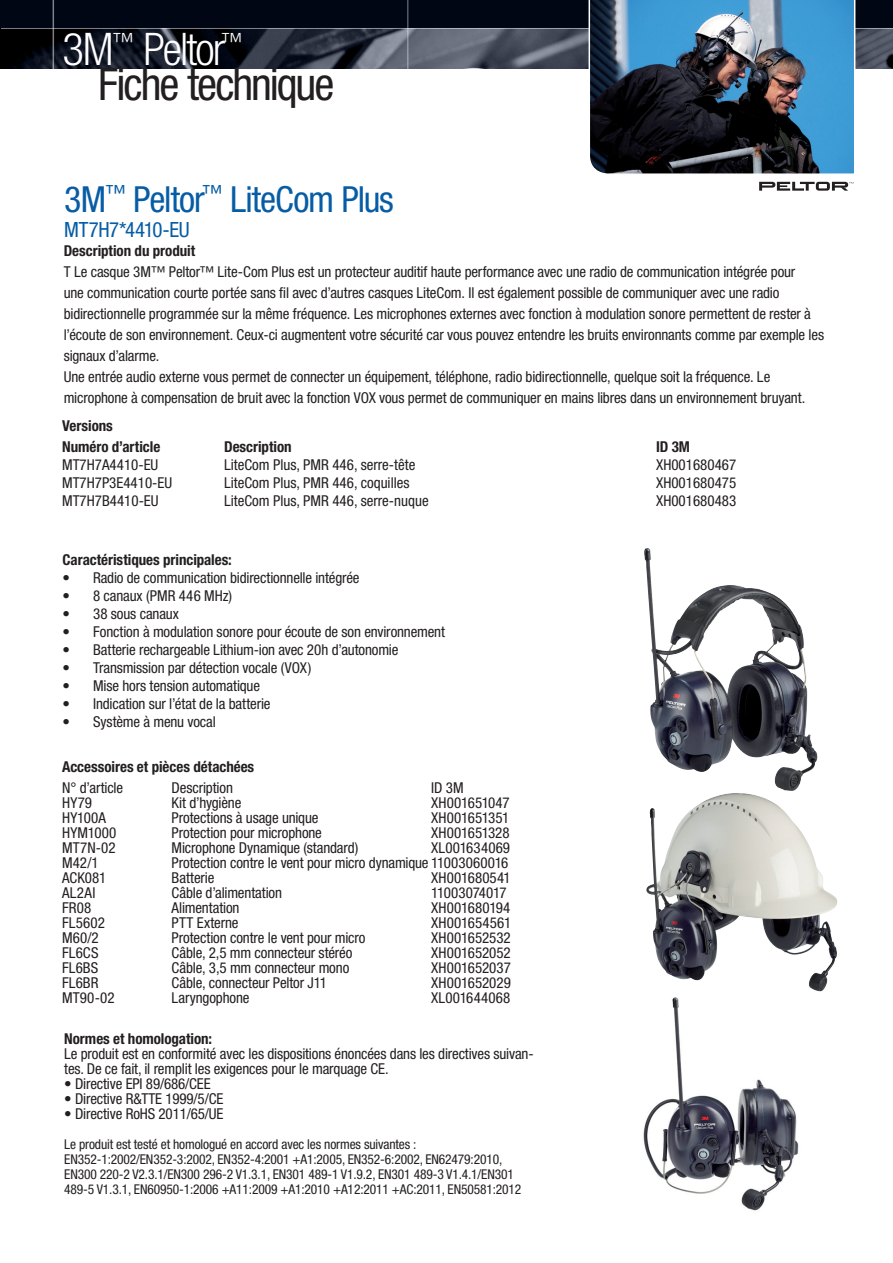
<style>
.page{position:relative;width:893px;height:1263px;background:#fff}
.page>*{position:absolute;margin:0;border:0;box-sizing:border-box;transform-origin:0 0}
.t1{font:condensed 45px/35.1px "Helvetica Neue LT Pro";letter-spacing:-.045em;color:#231f20}
.t2{font:condensed 36px "Helvetica Neue LT Pro";letter-spacing:-.025em;color:#075da5}
.t3{font:condensed 21px "Helvetica Neue LT Pro";letter-spacing:-.02em;color:#075da5}
.t4{font:condensed 15px/21px "Helvetica Neue LT Pro";letter-spacing:-.01em;color:#231f20}
.t5{font:700 condensed 15px/21px "Helvetica Neue LT Pro";letter-spacing:-.005em;color:#231f20}
.t6{font:condensed 15px "Helvetica Neue LT Pro";letter-spacing:.01em;color:#231f20}
.t7{font:condensed 13.5px/15px "Helvetica Neue LT Pro";letter-spacing:-.01em;color:#231f20}
.s1{font-weight:300;color:#fff}
</style>
<div class="page">
<div style="left:0;top:0;width:893px;height:29px;background:#010614"></div>
<img style="left:0;top:29px;width:893px;height:39px">
<hr style="left:1px;top:28px;width:892px;height:1px;background:#fff">
<hr style="left:53px;top:0;width:1px;height:81px;background:#fff">
<hr style="left:407px;top:0;width:1px;height:99px;background:#fff">
<svg style="left:759px;top:182px;width:95px;height:9px"></svg>
<svg style="left:588px;top:0;width:268px;height:174px"></svg>
<img style="left:644px;top:548px;width:174px;height:243px">
<img style="left:643px;top:997px;width:156px;height:214px">
<img style="left:646px;top:793px;width:191px;height:198px">
<h1 class="t1" style="left:98px;top:31px;width:238px;text-indent:-35px"><span class="s1">3M</span><sup>™</sup> <span class="s1">Peltor</span><sup>™<br></sup>Fiche technique</h1>
<h2 class="t2" style="left:64px;top:178px;width:331px">3M<sup>™</sup> Peltor<sup>™</sup> LiteCom Plus</h2>
<h3 class="t3" style="left:64px;top:218px;width:127px">MT7H7*4410-EU</h3>
<p class="t5" style="left:64px;top:240px;width:133px">Description du produit</p>
<p class="t4" style="left:64px;top:261px;width:762px">T Le casque 3M™ Peltor™ Lite-Com Plus est un protecteur auditif haute performance avec une radio de communication intégrée pour<br>une communication courte portée sans fil avec d’autres casques LiteCom. Il est également possible de communiquer avec une radio bidirectionnelle programmée sur la même fréquence. Les microphones externes avec fonction à modulation sonore permettent de rester à l’écoute de son environnement. Ceux-ci augmentent votre sécurité car vous pouvez entendre les bruits environnants comme par exemple les signaux d’alarme.<br>Une entrée audio externe vous permet de connecter un équipement, téléphone, radio bidirectionnelle, quelque soit la fréquence. Le microphone à compensation de bruit avec la fonction VOX vous permet de communiquer en mains libres dans un environnement bruyant.</p>
<p class="t5" style="left:62px;top:415px;width:100px">Versions<br>Numéro d’article</p>
<p class="t5" style="left:224px;top:436px;width:69px">Description</p>
<p class="t5" style="left:656px;top:436px;width:35px">ID 3M</p>
<p class="t4" style="left:62px;top:454px;width:98px">MT7H7A4410-EU</p>
<p class="t4" style="left:224px;top:454px;width:193px">LiteCom Plus, PMR 446, serre-tête</p>
<p class="t4" style="left:656px;top:454px;width:82px">XH001680467</p>
<p class="t4" style="left:62px;top:472px;width:112px">MT7H7P3E4410-EU</p>
<p class="t4" style="left:224px;top:472px;width:187px">LiteCom Plus, PMR 446, coquilles</p>
<p class="t4" style="left:656px;top:472px;width:82px">XH001680475</p>
<p class="t4" style="left:62px;top:490px;width:98px">MT7H7B4410-EU</p>
<p class="t4" style="left:224px;top:490px;width:206px">LiteCom Plus, PMR 446, serre-nuque</p>
<p class="t4" style="left:656px;top:490px;width:82px">XH001680483</p>
<p class="t5" style="left:63px;top:549px;width:171px">Caractéristiques principales:</p>
<p class="t4" style="left:63px;top:567px;width:298px">• Radio de communication bidirectionnelle intégrée</p>
<p class="t4" style="left:63px;top:585px;width:171px">• 8 canaux (PMR 446 MHz)</p>
<p class="t4" style="left:63px;top:603px;width:118px">• 38 sous canaux</p>
<p class="t4" style="left:63px;top:621px;width:384px">• Fonction à modulation sonore pour écoute de son environnement</p>
<p class="t4" style="left:63px;top:639px;width:337px">• Batterie rechargeable Lithium-ion avec 20h d’autonomie</p>
<p class="t4" style="left:63px;top:657px;width:250px">• Transmission par détection vocale (VOX)</p>
<p class="t4" style="left:63px;top:675px;width:199px">• Mise hors tension automatique</p>
<p class="t4" style="left:63px;top:693px;width:209px">• Indication sur l’état de la batterie</p>
<p class="t4" style="left:63px;top:711px;width:155px">• Système à menu vocal</p>
<p class="t5" style="left:62px;top:756px;width:194px">Accessoires et pièces détachées</p>
<p class="t4" style="left:62px;top:777px;width:63px">N° d’article</p>
<p class="t4" style="left:172px;top:777px;width:63px">Description</p>
<p class="t4" style="left:431px;top:777px;width:34px">ID 3M</p>
<p class="t4" style="left:62px;top:792px;width:31px">HY79</p>
<p class="t4" style="left:172px;top:792px;width:71px">Kit d’hygiène</p>
<p class="t4" style="left:431px;top:792px;width:80px">XH001651047</p>
<p class="t4" style="left:62px;top:807px;width:45px">HY100A</p>
<p class="t4" style="left:172px;top:807px;width:148px">Protections à usage unique</p>
<p class="t4" style="left:431px;top:807px;width:80px">XH001651351</p>
<p class="t6" style="left:62px;top:824px;width:56px">HYM1000</p>
<p class="t4" style="left:172px;top:822px;width:152px">Protection pour microphone</p>
<p class="t4" style="left:431px;top:822px;width:80px">XH001651328</p>
<p class="t4" style="left:62px;top:837px;width:55px">MT7N-02</p>
<p class="t4" style="left:172px;top:837px;width:188px">Microphone Dynamique (standard)</p>
<p class="t6" style="left:431px;top:839px;width:81px">XL001634069</p>
<p class="t4" style="left:62px;top:852px;width:38px">M42/1</p>
<p class="t4" style="left:172px;top:852px;width:338px">Protection contre le vent pour micro dynamique 11003060016</p>
<p class="t4" style="left:62px;top:867px;width:46px">ACK081</p>
<p class="t4" style="left:172px;top:867px;width:44px">Batterie</p>
<p class="t6" style="left:431px;top:869px;width:81px">XH001680541</p>
<p class="t4" style="left:62px;top:882px;width:35px">AL2AI</p>
<p class="t4" style="left:172px;top:882px;width:112px">Câble d’alimentation</p>
<p class="t4" style="left:431px;top:882px;width:77px">11003074017</p>
<p class="t4" style="left:62px;top:897px;width:31px">FR08</p>
<p class="t4" style="left:172px;top:897px;width:69px">Alimentation</p>
<p class="t6" style="left:431px;top:899px;width:81px">XH001680194</p>
<p class="t4" style="left:62px;top:912px;width:44px">FL5602</p>
<p class="t6" style="left:172px;top:914px;width:68px">PTT Externe</p>
<p class="t6" style="left:431px;top:914px;width:82px">XH001654561</p>
<p class="t4" style="left:62px;top:927px;width:38px">M60/2</p>
<p class="t4" style="left:172px;top:927px;width:195px">Protection contre le vent pour micro</p>
<p class="t4" style="left:431px;top:927px;width:81px">XH001652532</p>
<p class="t4" style="left:62px;top:942px;width:38px">FL6CS</p>
<p class="t4" style="left:172px;top:942px;width:182px">Câble, 2,5 mm connecteur stéréo</p>
<p class="t4" style="left:431px;top:942px;width:81px">XH001652052</p>
<p class="t4" style="left:62px;top:957px;width:38px">FL6BS</p>
<p class="t4" style="left:172px;top:957px;width:179px">Câble, 3,5 mm connecteur mono</p>
<p class="t4" style="left:431px;top:957px;width:81px">XH001652037</p>
<p class="t4" style="left:62px;top:972px;width:38px">FL6BR</p>
<p class="t4" style="left:172px;top:972px;width:157px">Câble, connecteur Peltor J11</p>
<p class="t4" style="left:431px;top:972px;width:81px">XH001652029</p>
<p class="t4" style="left:62px;top:987px;width:54px">MT90-02</p>
<p class="t4" style="left:172px;top:987px;width:79px">Laryngophone</p>
<p class="t6" style="left:431px;top:989px;width:81px">XL001644068</p>
<p class="t5" style="left:64px;top:1028px;width:149px">Normes et homologation:</p>
<p class="t4" style="left:64px;top:1046px;width:471px;line-height:15px">Le produit est en conformité avec les dispositions énoncées dans les directives suivan&shy;tes. De ce fait, il remplit les exigences pour le marquage CE.</p>
<p class="t4" style="left:64px;top:1073px;width:148px">• Directive EPI 89/686/CEE</p>
<p class="t4" style="left:64px;top:1088px;width:161px">• Directive R&amp;TTE 1999/5/CE</p>
<p class="t4" style="left:64px;top:1103px;width:161px">• Directive RoHS 2011/65/UE</p>
<p class="t7" style="left:64px;top:1136px;width:459px">Le produit est testé et homologué en accord avec les normes suivantes :<br>EN352-1:2002/EN352-3:2002, EN352-4:2001 +A1:2005, EN352-6:2002, EN62479:2010, EN300 220-2 V2.3.1/EN300 296-2 V1.3.1, EN301 489-1 V1.9.2, EN301 489-3 V1.4.1/EN301<br>489-5 V1.3.1, EN60950-1:2006 +A11:2009 +A1:2010 +A12:2011 +AC:2011, EN50581:2012</p>
</div>
